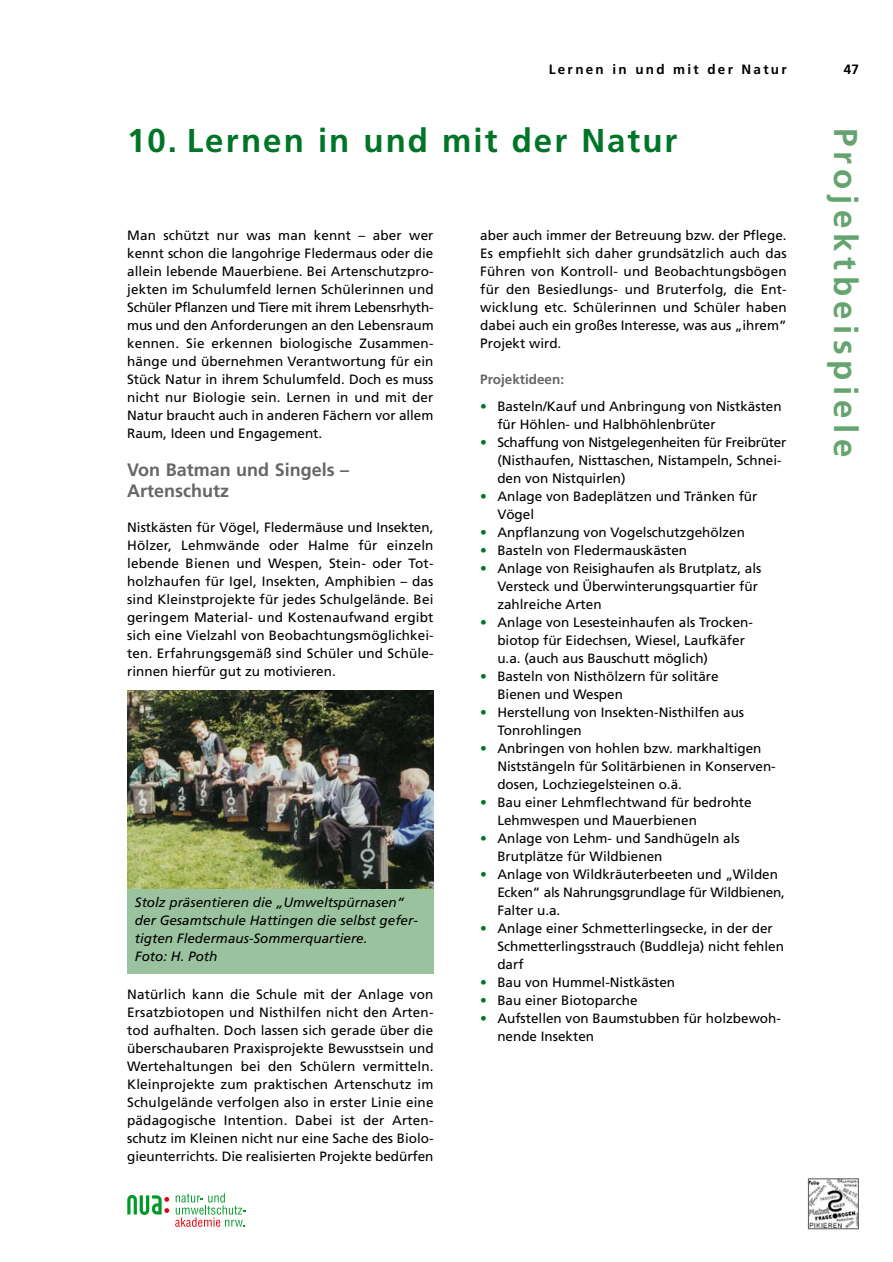
<style>
.page{position:relative;width:893px;height:1262px;background:#fff}
.page>*{position:absolute;margin:0;border:0;box-sizing:border-box;transform-origin:0 0}
.t1{font:700 33px "Frutiger";letter-spacing:.06em;color:#007527}
.t2{font:700 33px "Frutiger";letter-spacing:.165em;color:#65a46f}
.t3{font:700 18px/21px "Frutiger";color:#666}
.t4{font:13.5px/18px "Frutiger";color:#000}
.t5{font:italic 13.5px/18px "Frutiger";color:#000}
.t6{font:700 13.5px "Frutiger";letter-spacing:.165em;color:#000}
.t7{font:700 13.5px "Frutiger";color:#666}
.s1{color:#007527}
</style>
<div class="page">
<img style="left:809px;top:1180px;width:47px;height:47px">
<div style="left:807px;top:1178px;width:51px;height:51px;border:1px solid #666"></div>
<svg style="left:175px;top:1193px;width:71px;height:33px"></svg>
<svg style="left:127px;top:1194px;width:42px;height:21px"></svg>
<img style="left:127px;top:690px;width:307px;height:199px">
<div style="left:127px;top:889px;width:307px;height:84px;background:#9bc29e"></div>
<p class="t6" style="left:549px;top:64px;width:239px">Lernen in und mit der Natur</p>
<p class="t6" style="left:843px;top:64px;width:17px">47</p>
<h1 class="t1" style="left:127px;top:128px;width:551px">10. Lernen in und mit der Natur</h1>
<p class="t4" style="left:127px;top:227px;width:308px;text-align:justify">Man schützt nur was man kennt – aber wer kennt schon die langohrige Fledermaus oder die allein lebende Mauerbiene. Bei Artenschutzpro&shy;jekten im Schulumfeld lernen Schülerinnen und Schüler Pflanzen und Tiere mit ihrem Lebensrhyth&shy;mus und den Anforderungen an den Lebensraum kennen. Sie erkennen biologische Zusammen&shy;hänge und übernehmen Verantwortung für ein Stück Natur in ihrem Schulumfeld. Doch es muss nicht nur Biologie sein. Lernen in und mit der Natur braucht auch in anderen Fächern vor allem Raum, Ideen und Engagement.</p>
<h2 class="t3" style="left:127px;top:460px;width:223px">Von Batman und Singels –<br>Artenschutz</h2>
<p class="t4" style="left:127px;top:519px;width:308px;text-align:justify">Nistkästen für Vögel, Fledermäuse und Insekten, Hölzer, Lehmwände oder Halme für einzeln lebende Bienen und Wespen, Stein- oder Tot&shy;holzhaufen für Igel, Insekten, Amphibien – das sind Kleinstprojekte für jedes Schulgelände. Bei geringem Material- und Kostenaufwand ergibt sich eine Vielzahl von Beobachtungsmöglichkei&shy;ten. Erfahrungsgemäß sind Schüler und Schüle&shy;rinnen hierfür gut zu motivieren.</p>
<p class="t5" style="left:135px;top:894px;width:284px">Stolz präsentieren die „Umweltspürnasen“ der Gesamtschule Hattingen die selbst gefer&shy;tigten Fledermaus-Sommerquartiere.<br>Foto: H. Poth</p>
<p class="t4" style="left:127px;top:986px;width:308px;text-align:justify">Natürlich kann die Schule mit der Anlage von Ersatzbiotopen und Nisthilfen nicht den Arten&shy;tod aufhalten. Doch lassen sich gerade über die überschaubaren Praxisprojekte Bewusstsein und Wertehaltungen bei den Schülern vermitteln.<br>Kleinprojekte zum praktischen Artenschutz im Schulgelände verfolgen also in erster Linie eine pädagogische Intention. Dabei ist der Arten&shy;schutz im Kleinen nicht nur eine Sache des Biolo&shy;gieunterrichts. Die realisierten Projekte bedürfen</p>
<p class="t4" style="left:480px;top:227px;width:308px;text-align:justify">aber auch immer der Betreuung bzw. der Pflege.<br>Es empfiehlt sich daher grundsätzlich auch das Führen von Kontroll- und Beobachtungsbögen für den Besiedlungs- und Bruterfolg, die Ent&shy;wicklung etc. Schülerinnen und Schüler haben dabei auch ein großes Interesse, was aus „ihrem” Projekt wird.</p>
<p class="t7" style="left:480px;top:374px;width:85px">Projektideen:</p>
<p class="t4" style="left:497px;top:398px;width:286px;text-indent:-17px"><span class="s1">•</span> Basteln/Kauf und Anbringung von Nistkästen für Höhlen- und Halbhöhlenbrüter</p>
<p class="t4" style="left:497px;top:434px;width:290px;text-indent:-17px"><span class="s1">•</span> Schaffung von Nistgelegenheiten für Freibrüter (Nisthaufen, Nisttaschen, Nistampeln, Schnei&shy;den von Nistquirlen)</p>
<p class="t4" style="left:497px;top:488px;width:262px;text-indent:-17px"><span class="s1">•</span> Anlage von Badeplätzen und Tränken für<br>Vögel</p>
<p class="t4" style="left:480px;top:524px;width:266px"><span class="s1">•</span> Anpflanzung von Vogelschutzgehölzen</p>
<p class="t4" style="left:480px;top:542px;width:208px"><span class="s1">•</span> Basteln von Fledermauskästen</p>
<p class="t4" style="left:497px;top:560px;width:265px;text-indent:-17px"><span class="s1">•</span> Anlage von Reisighaufen als Brutplatz, als<br>Versteck und Überwinterungsquartier für zahlreiche Arten</p>
<p class="t4" style="left:497px;top:614px;width:257px;text-indent:-17px"><span class="s1">•</span> Anlage von Lesesteinhaufen als Trocken&shy;biotop für Eidechsen, Wiesel, Laufkäfer u.a. (auch aus Bauschutt möglich)</p>
<p class="t4" style="left:497px;top:668px;width:223px;text-indent:-17px"><span class="s1">•</span> Basteln von Nisthölzern für solitäre<br>Bienen und Wespen</p>
<p class="t4" style="left:497px;top:704px;width:248px;text-indent:-17px"><span class="s1">•</span> Herstellung von Insekten-Nisthilfen aus<br>Tonrohlingen</p>
<p class="t4" style="left:497px;top:740px;width:280px;text-indent:-17px"><span class="s1">•</span> Anbringen von hohlen bzw. markhaltigen<br>Niststängeln für Solitärbienen in Konserven&shy;dosen, Lochziegelsteinen o.ä.</p>
<p class="t4" style="left:497px;top:794px;width:256px;text-indent:-17px"><span class="s1">•</span> Bau einer Lehmflechtwand für bedrohte<br>Lehmwespen und Mauerbienen</p>
<p class="t4" style="left:497px;top:830px;width:244px;text-indent:-17px"><span class="s1">•</span> Anlage von Lehm- und Sandhügeln als<br>Brutplätze für Wildbienen</p>
<p class="t4" style="left:497px;top:866px;width:289px;text-indent:-17px"><span class="s1">•</span> Anlage von Wildkräuterbeeten und „Wilden<br>Ecken” als Nahrungsgrundlage für Wildbienen,<br>Falter u.a.</p>
<p class="t4" style="left:497px;top:920px;width:288px;text-indent:-17px"><span class="s1">•</span> Anlage einer Schmetterlingsecke, in der der<br>Schmetterlingsstrauch (Buddleja) nicht fehlen darf</p>
<p class="t4" style="left:480px;top:974px;width:196px"><span class="s1">•</span> Bau von Hummel-Nistkästen</p>
<p class="t4" style="left:480px;top:992px;width:159px"><span class="s1">•</span> Bau einer Biotoparche</p>
<p class="t4" style="left:497px;top:1010px;width:285px;text-indent:-17px"><span class="s1">•</span> Aufstellen von Baumstubben für holzbewoh&shy;nende Insekten</p>
<h1 class="t2" style="left:858px;top:128px;width:331px;rotate:90deg">Projektbeispiele</h1>
</div>
